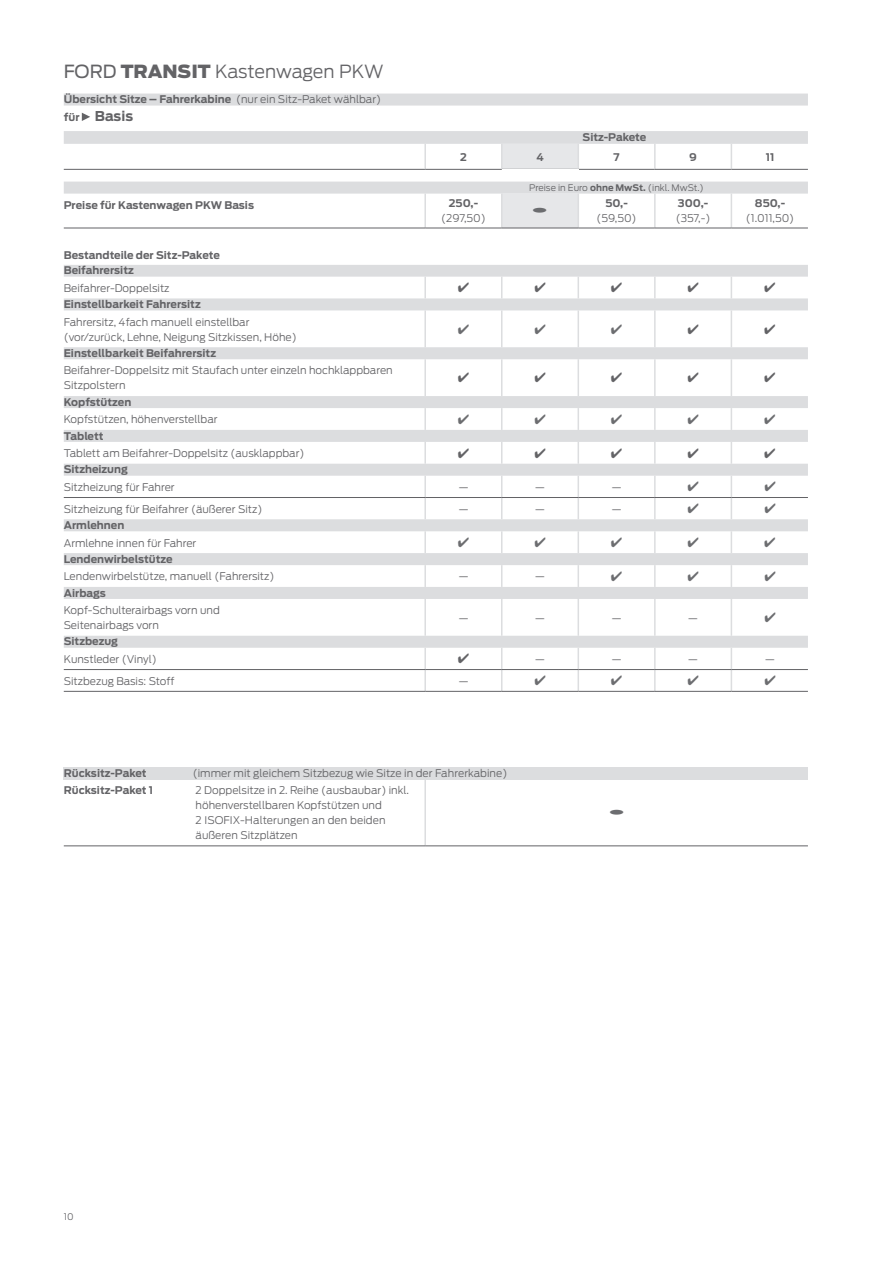
<style>
.page{position:relative;width:893px;height:1263px;background:#fff}
.page>*{position:absolute;margin:0;border:0;box-sizing:border-box;transform-origin:0 0}
.t1{font:300 18px "Ford Antenna";letter-spacing:-.01em;color:#636366}
.t2{font:700 13.5px "Ford Antenna";color:#636366}
.t3{font:300 10.5px/15px "Ford Antenna";color:#636366}
.t4{font:700 10.5px/15px "Ford Antenna";color:#636366}
.t5{font:300 9px "Ford Antenna";color:#636366}
.s1{font-weight:400}
.s2{font-weight:900}
.s3{font-weight:300}
.s4{font-size:10.5px}
.s5{font-weight:700}
</style>
<div class="page">
<svg style="left:64px;top:94px;width:744px;height:12px;background:#dddee0"></svg>
<svg style="left:82px;top:113px;width:8px;height:8px"></svg>
<hr style="left:64px;top:169px;width:361px;height:1px;background:#636366">
<hr style="left:425px;top:169px;width:77px;height:1px;background:#636366">
<hr style="left:502px;top:169px;width:76px;height:1px;background:#636366">
<hr style="left:578px;top:169px;width:77px;height:1px;background:#636366">
<hr style="left:655px;top:169px;width:76px;height:1px;background:#636366">
<svg style="left:64px;top:131px;width:744px;height:38px"></svg>
<hr style="left:731px;top:169px;width:77px;height:1px;background:#636366">
<svg style="left:64px;top:182px;width:744px;height:95px"></svg>
<div style="left:502px;top:194px;width:76px;height:34px;background:#e6e7e9"></div>
<svg style="left:64px;top:229px;width:744px;height:36px"></svg>
<hr style="left:424px;top:194px;width:2px;height:34px;background:#dcdddf">
<hr style="left:501px;top:194px;width:1px;height:34px;background:#dcdddf">
<hr style="left:578px;top:194px;width:1px;height:34px;background:#dcdddf">
<hr style="left:654px;top:194px;width:2px;height:34px;background:#dcdddf">
<hr style="left:731px;top:194px;width:1px;height:34px;background:#dcdddf">
<hr style="left:424px;top:277px;width:2px;height:21px;background:#dcdddf">
<svg style="left:501px;top:277px;width:1px;height:21px"></svg>
<svg style="left:578px;top:277px;width:1px;height:21px"></svg>
<hr style="left:654px;top:277px;width:2px;height:21px;background:#dcdddf">
<svg style="left:731px;top:277px;width:1px;height:21px"></svg>
<hr style="left:64px;top:228px;width:361px;height:1px;background:#636366">
<hr style="left:425px;top:228px;width:77px;height:1px;background:#636366">
<hr style="left:502px;top:228px;width:76px;height:1px;background:#636366">
<hr style="left:578px;top:228px;width:77px;height:1px;background:#636366">
<hr style="left:655px;top:228px;width:76px;height:1px;background:#636366">
<hr style="left:731px;top:228px;width:77px;height:1px;background:#636366">
<svg style="left:64px;top:298px;width:744px;height:61px"></svg>
<hr style="left:424px;top:310px;width:2px;height:37px;background:#dcdddf">
<hr style="left:501px;top:310px;width:1px;height:37px;background:#dcdddf">
<hr style="left:578px;top:310px;width:1px;height:37px;background:#dcdddf">
<hr style="left:654px;top:310px;width:2px;height:37px;background:#dcdddf">
<hr style="left:731px;top:310px;width:1px;height:37px;background:#dcdddf">
<hr style="left:424px;top:359px;width:2px;height:37px;background:#dcdddf">
<hr style="left:501px;top:359px;width:1px;height:37px;background:#dcdddf">
<hr style="left:578px;top:359px;width:1px;height:37px;background:#dcdddf">
<hr style="left:654px;top:359px;width:2px;height:37px;background:#dcdddf">
<hr style="left:731px;top:359px;width:1px;height:37px;background:#dcdddf">
<hr style="left:424px;top:599px;width:2px;height:37px;background:#dcdddf">
<hr style="left:501px;top:599px;width:1px;height:37px;background:#dcdddf">
<hr style="left:578px;top:599px;width:1px;height:37px;background:#dcdddf">
<hr style="left:654px;top:599px;width:2px;height:37px;background:#dcdddf">
<hr style="left:731px;top:599px;width:1px;height:37px;background:#dcdddf">
<hr style="left:64px;top:691px;width:361px;height:1px;background:#636366">
<hr style="left:425px;top:691px;width:77px;height:1px;background:#636366">
<hr style="left:502px;top:691px;width:76px;height:1px;background:#636366">
<hr style="left:578px;top:691px;width:77px;height:1px;background:#636366">
<hr style="left:655px;top:691px;width:76px;height:1px;background:#636366">
<hr style="left:731px;top:691px;width:77px;height:1px;background:#636366">
<div style="left:64px;top:767px;width:744px;height:12px;background:#dcdddf"></div>
<hr style="left:424px;top:779px;width:2px;height:67px;background:#dcdddf">
<hr style="left:425px;top:846px;width:383px;height:1px;background:#636366">
<hr style="left:64px;top:846px;width:361px;height:1px;background:#636366">
<svg style="left:458px;top:324px;width:11px;height:10px"></svg>
<svg style="left:535px;top:324px;width:10px;height:10px"></svg>
<svg style="left:611px;top:324px;width:11px;height:10px"></svg>
<svg style="left:688px;top:324px;width:10px;height:10px"></svg>
<svg style="left:765px;top:324px;width:10px;height:10px"></svg>
<svg style="left:64px;top:396px;width:744px;height:203px"></svg>
<svg style="left:64px;top:636px;width:744px;height:55px"></svg>
<h1 class="t1" style="left:64px;top:56px;width:321px"><span class="s1">FORD</span> <span class="s2">TRANSIT</span> Kastenwagen PKW</h1>
<p class="t4" style="left:64px;top:91px;width:319px">Übersicht Sitze – Fahrerkabine <span class="s3">(nur ein Sitz-Paket wählbar)</span></p>
<p class="t2" style="left:64px;top:103px;width:71px"><span class="s4">für</span> Basis</p>
<p class="t4" style="left:583px;top:129px;width:65px">Sitz-Pakete</p>
<p class="t4" style="left:460px;top:148px;width:8px">2</p>
<p class="t4" style="left:536px;top:148px;width:9px">4</p>
<p class="t4" style="left:613px;top:148px;width:8px">7</p>
<p class="t4" style="left:689px;top:148px;width:9px">9</p>
<p class="t4" style="left:766px;top:148px;width:10px">11</p>
<p class="t5" style="left:529px;top:180px;width:176px">Preise in Euro <span class="s5">ohne MwSt.</span> (inkl. MwSt.)</p>
<p class="t4" style="left:64px;top:196px;width:192px">Preise für Kastenwagen PKW Basis</p>
<p class="t4" style="left:449px;top:195px;width:31px">250,-</p>
<p class="t3" style="left:441px;top:210px;width:46px">(297,50)</p>
<p class="t4" style="left:605px;top:195px;width:24px">50,-</p>
<p class="t3" style="left:597px;top:210px;width:41px">(59,50)</p>
<p class="t4" style="left:678px;top:195px;width:32px">300,-</p>
<p class="t3" style="left:676px;top:210px;width:36px">(357,-)</p>
<p class="t4" style="left:755px;top:195px;width:32px">850,-</p>
<p class="t3" style="left:746px;top:210px;width:50px">(1.011,50)</p>
<p class="t4" style="left:64px;top:247px;width:158px">Bestandteile der Sitz-Pakete<br>Beifahrersitz</p>
<p class="t3" style="left:64px;top:279px;width:107px">Beifahrer-Doppelsitz</p>
<p class="t4" style="left:64px;top:296px;width:138px">Einstellbarkeit Fahrersitz</p>
<p class="t3" style="left:64px;top:313px;width:234px">Fahrersitz, 4fach manuell einstellbar (vor/zurück, Lehne, Neigung Sitzkissen, Höhe)</p>
<p class="t4" style="left:64px;top:344px;width:154px">Einstellbarkeit Beifahrersitz</p>
<p class="t3" style="left:64px;top:362px;width:330px">Beifahrer-Doppelsitz mit Staufach unter einzeln hochklappbaren<br>Sitzpolstern</p>
<p class="t4" style="left:64px;top:393px;width:69px">Kopfstützen</p>
<p class="t3" style="left:64px;top:411px;width:155px">Kopfstützen, höhenverstellbar</p>
<p class="t4" style="left:64px;top:427px;width:41px">Tablett</p>
<p class="t3" style="left:64px;top:444px;width:242px">Tablett am Beifahrer-Doppelsitz (ausklappbar)</p>
<p class="t4" style="left:64px;top:461px;width:66px">Sitzheizung</p>
<p class="t3" style="left:64px;top:478px;width:112px">Sitzheizung für Fahrer</p>
<p class="t3" style="left:459px;top:478px;width:11px">—</p>
<p class="t3" style="left:535px;top:478px;width:11px">—</p>
<p class="t3" style="left:612px;top:478px;width:11px">—</p>
<p class="t3" style="left:64px;top:500px;width:200px">Sitzheizung für Beifahrer (äußerer Sitz)</p>
<p class="t3" style="left:459px;top:500px;width:11px">—</p>
<p class="t3" style="left:535px;top:500px;width:11px">—</p>
<p class="t3" style="left:612px;top:500px;width:11px">—</p>
<p class="t4" style="left:64px;top:516px;width:62px">Armlehnen</p>
<p class="t3" style="left:64px;top:534px;width:134px">Armlehne innen für Fahrer</p>
<p class="t4" style="left:64px;top:550px;width:110px">Lendenwirbelstütze</p>
<p class="t3" style="left:64px;top:568px;width:212px">Lendenwirbelstütze, manuell (Fahrersitz)</p>
<p class="t3" style="left:459px;top:568px;width:11px">—</p>
<p class="t3" style="left:535px;top:568px;width:11px">—</p>
<p class="t4" style="left:64px;top:584px;width:44px">Airbags</p>
<p class="t3" style="left:64px;top:602px;width:158px">Kopf-Schulterairbags vorn und<br>Seitenairbags vorn</p>
<p class="t3" style="left:459px;top:609px;width:11px">—</p>
<p class="t3" style="left:535px;top:609px;width:11px">—</p>
<p class="t3" style="left:612px;top:609px;width:11px">—</p>
<p class="t3" style="left:688px;top:609px;width:11px">—</p>
<p class="t4" style="left:64px;top:633px;width:56px">Sitzbezug</p>
<p class="t3" style="left:64px;top:650px;width:95px">Kunstleder (Vinyl)</p>
<p class="t3" style="left:535px;top:650px;width:11px">—</p>
<p class="t3" style="left:612px;top:650px;width:11px">—</p>
<p class="t3" style="left:688px;top:650px;width:11px">—</p>
<p class="t3" style="left:765px;top:650px;width:11px">—</p>
<p class="t3" style="left:64px;top:672px;width:112px">Sitzbezug Basis: Stoff</p>
<p class="t3" style="left:459px;top:672px;width:11px">—</p>
<p class="t4" style="left:64px;top:764px;width:84px">Rücksitz-Paket</p>
<p class="t3" style="left:193px;top:764px;width:316px">(immer mit gleichem Sitzbezug wie Sitze in der Fahrerkabine)</p>
<p class="t4" style="left:64px;top:782px;width:91px">Rücksitz-Paket 1</p>
<p class="t3" style="left:196px;top:782px;width:215px">2 Doppelsitze in 2. Reihe (ausbaubar) inkl. höhenverstellbaren Kopfstützen und<br>2 ISOFIX-Halterungen an den beiden äußeren Sitzplätzen</p>
<p class="t5" style="left:64px;top:1209px;width:11px">10</p>
</div>
